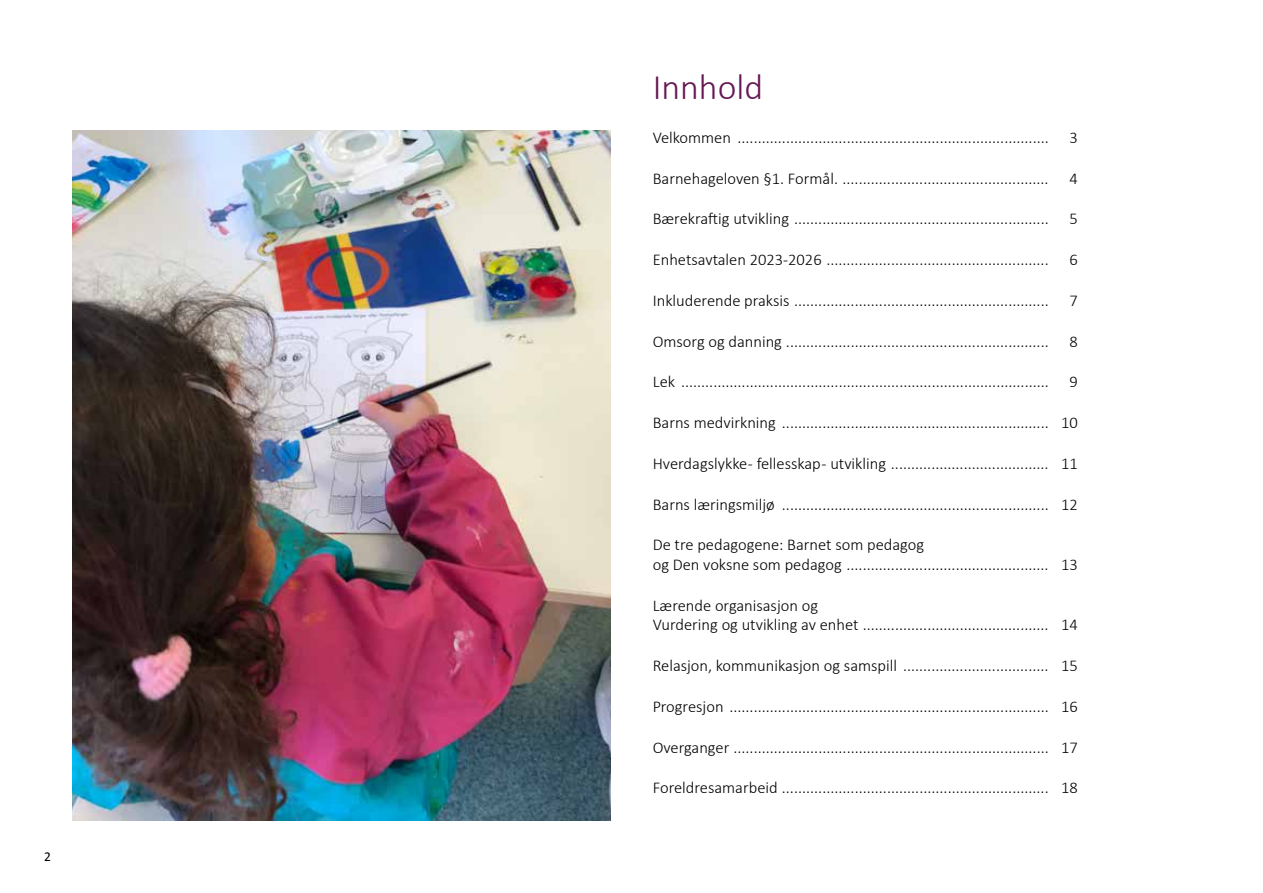
<style>
.page{position:relative;width:1263px;height:893px;background:#fff}
.page>*{position:absolute;margin:0;border:0;box-sizing:border-box;transform-origin:0 0}
.t1{font:300 36px "Calibri";color:#651853}
.t2{font:300 16.5px/19.5px "Calibri";color:#000}
.t3{font:13.5px "Calibri";color:#000}
</style>
<div class="page">
<img style="left:72px;top:130px;width:538px;height:691px">
<p class="t3" style="left:44px;top:848px;width:8px">2</p>
<h1 class="t1" style="left:653px;top:65px;width:112px">Innhold</h1>
<p class="t2" style="left:653px;top:127px;width:398px">Velkommen .............................................................................</p>
<p class="t2" style="left:1070px;top:127px;width:10px">3</p>
<p class="t2" style="left:653px;top:168px;width:397px">Barnehageloven §1. Formål. ...................................................</p>
<p class="t2" style="left:1070px;top:168px;width:10px">4</p>
<p class="t2" style="left:653px;top:209px;width:397px">Bærekraftig utvikling ...............................................................</p>
<p class="t2" style="left:1070px;top:209px;width:10px">5</p>
<p class="t2" style="left:653px;top:250px;width:397px">Enhetsavtalen 2023-2026 .......................................................</p>
<p class="t2" style="left:1070px;top:250px;width:10px">6</p>
<p class="t2" style="left:653px;top:290px;width:397px">Inkluderende praksis ...............................................................</p>
<p class="t2" style="left:1070px;top:290px;width:10px">7</p>
<p class="t2" style="left:653px;top:331px;width:397px">Omsorg og danning .................................................................</p>
<p class="t2" style="left:1070px;top:331px;width:10px">8</p>
<p class="t2" style="left:653px;top:372px;width:398px">Lek ...........................................................................................</p>
<p class="t2" style="left:1070px;top:372px;width:10px">9</p>
<p class="t2" style="left:653px;top:413px;width:427px">Barns medvirkning .................................................................. 10</p>
<p class="t2" style="left:653px;top:454px;width:427px">Hverdagslykke - fellesskap - utvikling ....................................... 11</p>
<p class="t2" style="left:653px;top:494px;width:427px">Barns læringsmiljø .................................................................. 12</p>
<p class="t2" style="left:653px;top:535px;width:427px">De tre pedagogene: Barnet som pedagog<br>og Den voksne som pedagog .................................................. 13</p>
<p class="t2" style="left:653px;top:595px;width:427px">Lærende organisasjon og<br>Vurdering og utvikling av enhet .............................................. 14</p>
<p class="t2" style="left:653px;top:656px;width:427px">Relasjon, kommunikasjon og samspill .................................... 15</p>
<p class="t2" style="left:653px;top:696px;width:427px">Progresjon ............................................................................... 16</p>
<p class="t2" style="left:653px;top:737px;width:427px">Overganger .............................................................................. 17</p>
<p class="t2" style="left:653px;top:778px;width:427px">Foreldresamarbeid .................................................................. 18</p>
</div>
